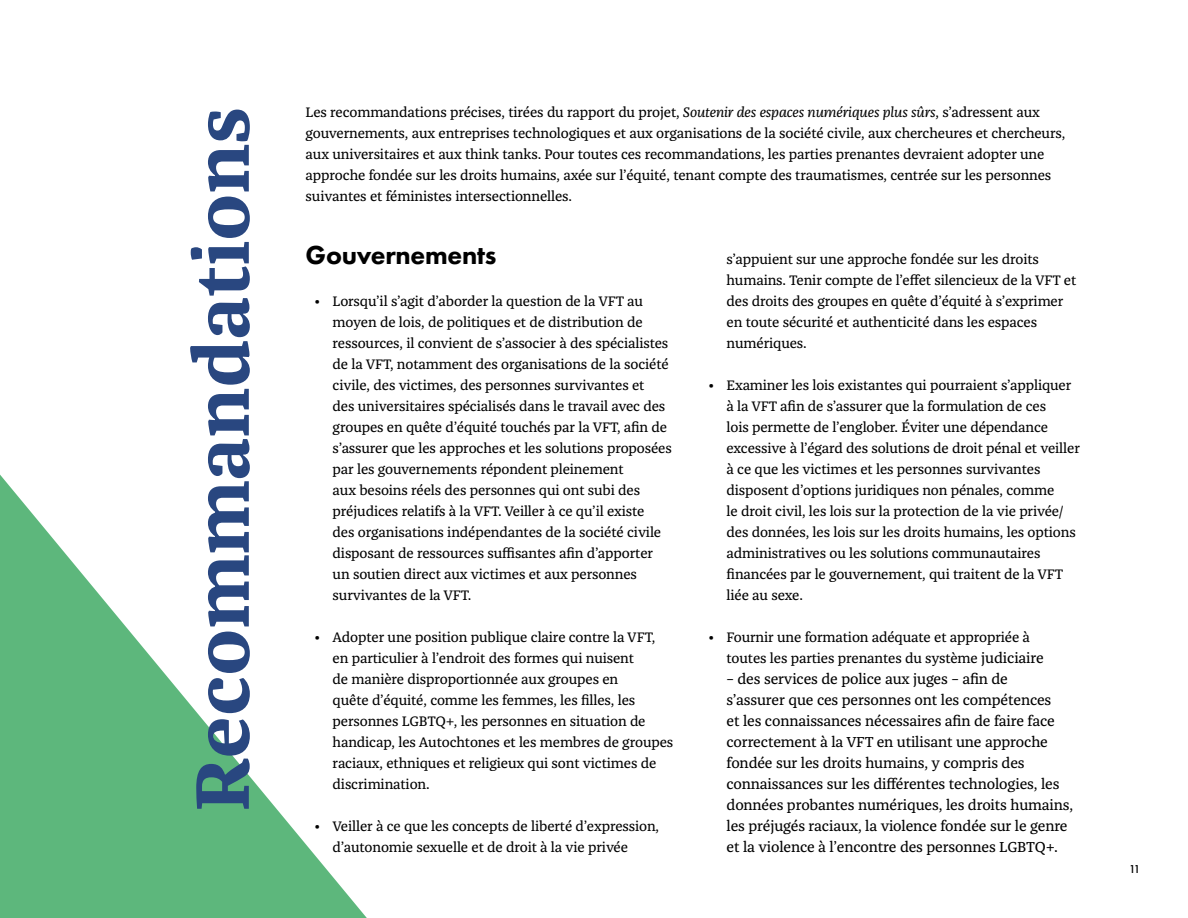
<style>
.page{position:relative;width:1188px;height:918px;background:#fff}
.page>*{position:absolute;margin:0;border:0;box-sizing:border-box;transform-origin:0 0}
.t1{font:700 78px "Franziska Pro";letter-spacing:.005em;color:#294780}
.t2{font:800 27px "Futura PT";letter-spacing:-.01em;color:#000}
.t3{font:15px/21px "Franziska Pro";letter-spacing:-.01em;color:#000}
.t4{font:14.25px/21px "Franziska Pro";letter-spacing:-.01em;color:#000}
.t5{font:500 10.5px "Futura";color:#000}
.s1{font-style:italic}
.s2{font-size:15px}
</style>
<div class="page">
<svg style="left:0;top:474px;width:367px;height:444px"></svg>
<h1 class="t1" style="left:173px;top:812px;width:706px;rotate:-90deg">Recommandations</h1>
<p class="t4" style="left:306px;top:102px;width:761px">Les recommandations précises, tirées du rapport du projet, <span class="s1">Soutenir des espaces numériques plus sûrs</span>, s’adressent aux gouvernements, aux entreprises technologiques et aux organisations de la société civile, aux chercheures et chercheurs, aux universitaires et aux think tanks. Pour toutes ces recommandations, les parties prenantes devraient adopter une approche fondée sur les droits humains, axée sur l’équité, tenant compte des traumatismes, centrée sur les personnes suivantes et féministes intersectionnelles.</p>
<h2 class="t2" style="left:306px;top:238px;width:193px">Gouvernements</h2>
<p class="t4" style="left:333px;top:291px;width:341px;text-indent:-18px">• Lorsqu’il s’agit d’aborder la question de la VFT au moyen de lois, de politiques et de distribution de ressources, il convient de s’associer à des spécialistes de la VFT, notamment des organisations de la société civile, des victimes, des personnes survivantes et<br>des universitaires spécialisés dans le travail avec des groupes en quête d’équité touchés par la VFT, afin de s’assurer que les approches et les solutions proposées par les gouvernements répondent pleinement<br>aux besoins réels des personnes qui ont subi des préjudices relatifs à la VFT. Veiller à ce qu’il existe<br>des organisations indépendantes de la société civile disposant de ressources suffisantes afin d’apporter un soutien direct aux victimes et aux personnes survivantes de la VFT.</p>
<p class="t4" style="left:333px;top:627px;width:342px;text-indent:-18px">• Adopter une position publique claire contre la VFT, en particulier à l’endroit des formes qui nuisent<br>de manière disproportionnée aux groupes en<br>quête d’équité, comme les femmes, les filles, les personnes LGBTQ+, les personnes en situation de handicap, les Autochtones et les membres de groupes raciaux, ethniques et religieux qui sont victimes de discrimination.</p>
<p class="t4" style="left:333px;top:816px;width:328px;text-indent:-18px">• Veiller à ce que les concepts de liberté d’expression, d’autonomie sexuelle et de droit à la vie privée</p>
<p class="t4" style="left:727px;top:249px;width:351px">s’appuient sur une approche fondée sur les droits humains. Tenir compte de l’effet silencieux de la VFT et des droits des groupes en quête d’équité à s’exprimer en toute sécurité et authenticité dans les espaces numériques.</p>
<p class="t4" style="left:727px;top:375px;width:355px;text-indent:-18px">• Examiner les lois existantes qui pourraient s’appliquer à la VFT afin de s’assurer que la formulation de ces<br>lois permette de l’englober. Éviter une dépendance excessive à l’égard des solutions de droit pénal et veiller à ce que les victimes et les personnes survivantes disposent d’options juridiques non pénales, comme<br>le droit civil, les lois sur la protection de la vie privée/ des données, les lois sur les droits humains, les options administratives ou les solutions communautaires financées par le gouvernement, qui traitent de la VFT liée au sexe.</p>
<p class="t4" style="left:727px;top:627px;width:319px;text-indent:-18px">• Fournir une formation adéquate et appropriée à toutes les parties prenantes du système <span class="s2">judiciaire</span></p>
<p class="t3" style="left:727px;top:668px;width:348px">– des services de police aux juges – afin de<br>s’assurer que ces personnes ont les compétences<br>et les connaissances nécessaires afin de faire face correctement à la VFT en utilisant une approche fondée sur les droits humains, y compris des connaissances sur les différentes technologies, les données probantes numériques, les droits humains, les préjugés raciaux, la violence fondée sur le genre et la violence à l’encontre des personnes LGBTQ+.</p>
<p class="t5" style="left:1129px;top:862px;width:13px">11</p>
</div>
